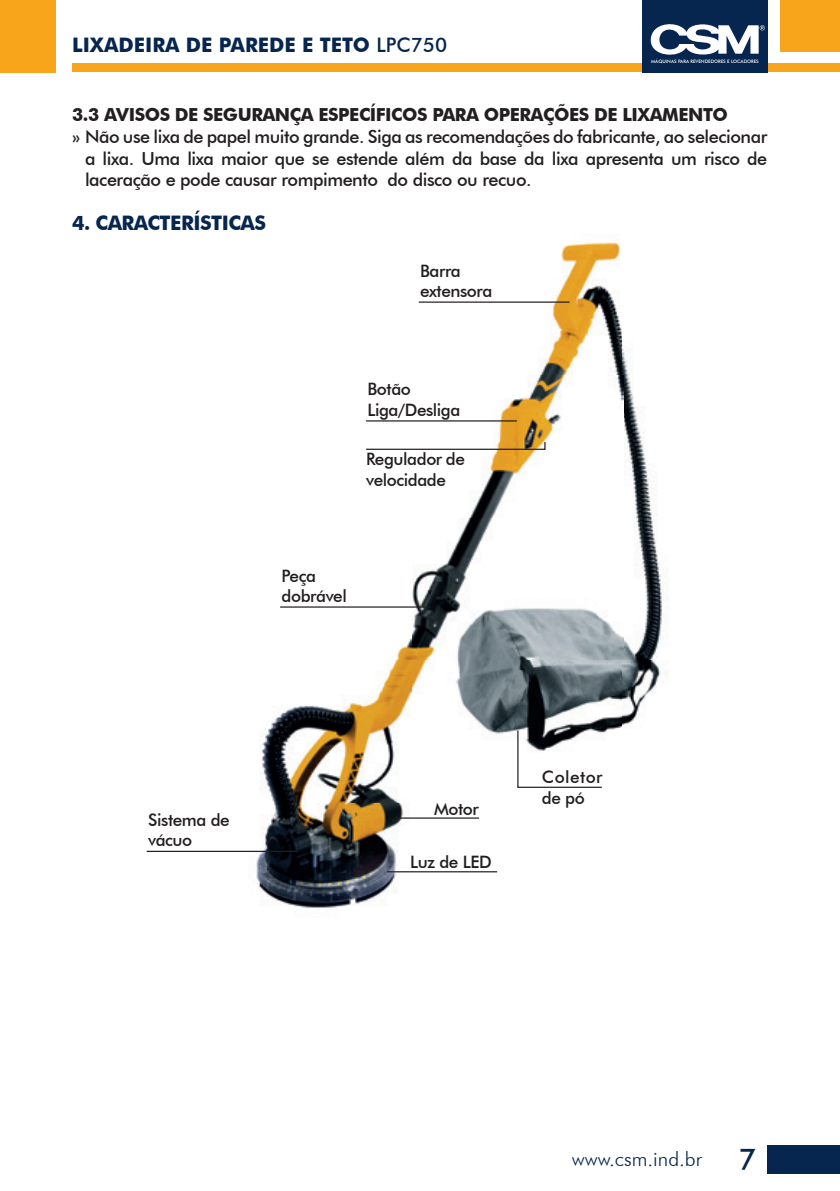
<style>
.page{position:relative;width:840px;height:1191px;background:#fff}
.page>*{position:absolute;margin:0;border:0;box-sizing:border-box;transform-origin:0 0}
.t1{font:700 20px "Futura BT";letter-spacing:-.015em;color:#07264f}
.t2{font:300 20px "Futura BT";color:#07264f}
.t3{font:500 18px/21.6px "Futura BT";letter-spacing:-.025em;color:#231f20;text-align:justify}
.t4{font:700 18px "Futura BT";letter-spacing:-.025em;color:#231f20}
.t5{font:500 17px/20.6px "Futura BT";letter-spacing:-.025em;color:#231f20}
.t6{font:500 17px/20.6px "Futura BT";letter-spacing:.025em;color:#231f20}
.t7{font:500 4.6px "Futura BT";color:#fff}
.s1{font-weight:500}
.s2{font-weight:500;font-size:30px}
</style>
<div class="page">
<div style="left:72px;top:64px;width:767px;height:8px;background:#f9a51b"></div>
<div style="left:642px;top:0;width:125px;height:72px;background:#07264f"></div>
<svg style="left:650px;top:24px;width:114px;height:31px"></svg>
<div style="left:0;top:0;width:55px;height:72px;background:#f9a51b"></div>
<div style="left:780px;top:0;width:59px;height:52px;background:#f9a51b"></div>
<div style="left:766px;top:1145px;width:73px;height:29px;background:#07264f"></div>
<img style="left:256px;top:242px;width:411px;height:666px">
<hr style="left:418px;top:301px;width:151px;height:2px;background:#231f20">
<hr style="left:366px;top:420px;width:150px;height:1px;background:#231f20">
<svg style="left:364px;top:441px;width:182px;height:9px"></svg>
<hr style="left:280px;top:606px;width:150px;height:1px;background:#231f20">
<hr style="left:147px;top:850px;width:150px;height:2px;background:#231f20">
<hr style="left:386px;top:871px;width:111px;height:1px;background:#231f20">
<hr style="left:395px;top:817px;width:84px;height:1px;background:#231f20">
<svg style="left:516px;top:729px;width:86px;height:59px"></svg>
<p class="t1" style="left:72px;top:32px;width:376px">LIXADEIRA DE PAREDE E TETO <span class="s1">LPC750</span></p>
<p class="t7" style="left:651px;top:59px;width:109px">MÁQUINAS PARA REVENDEDORES E LOCADORES</p>
<p class="t4" style="left:72px;top:104px;width:657px">3.3 AVISOS DE SEGURANÇA ESPECÍFICOS PARA OPERAÇÕES DE LIXAMENTO</p>
<p class="t3" style="left:85px;top:126px;width:683px;text-indent:-13px">» Não use lixa de papel muito grande. Siga as recomendações do fabricante, ao selecionar a lixa. Uma lixa maior que se estende além da base da lixa apresenta um risco de laceração e pode causar rompimento do disco ou recuo.</p>
<p class="t1" style="left:72px;top:211px;width:195px">4. CARACTERÍSTICAS</p>
<p class="t5" style="left:420px;top:260px;width:74px">Barra extensora</p>
<p class="t5" style="left:367px;top:379px;width:94px">Botão<br>Liga/Desliga</p>
<p class="t5" style="left:366px;top:448px;width:100px">Regulador de velocidade</p>
<p class="t5" style="left:281px;top:565px;width:67px">Peça dobrável</p>
<p class="t5" style="left:148px;top:809px;width:83px">Sistema de vácuo</p>
<p class="t5" style="left:434px;top:798px;width:46px">Motor</p>
<p class="t5" style="left:410px;top:851px;width:83px">Luz de LED</p>
<p class="t6" style="left:541px;top:766px;width:62px">Coletor de pó</p>
<p class="t2" style="left:571px;top:1146px;width:186px">www.csm.ind.br <span class="s2">7</span></p>
</div>
